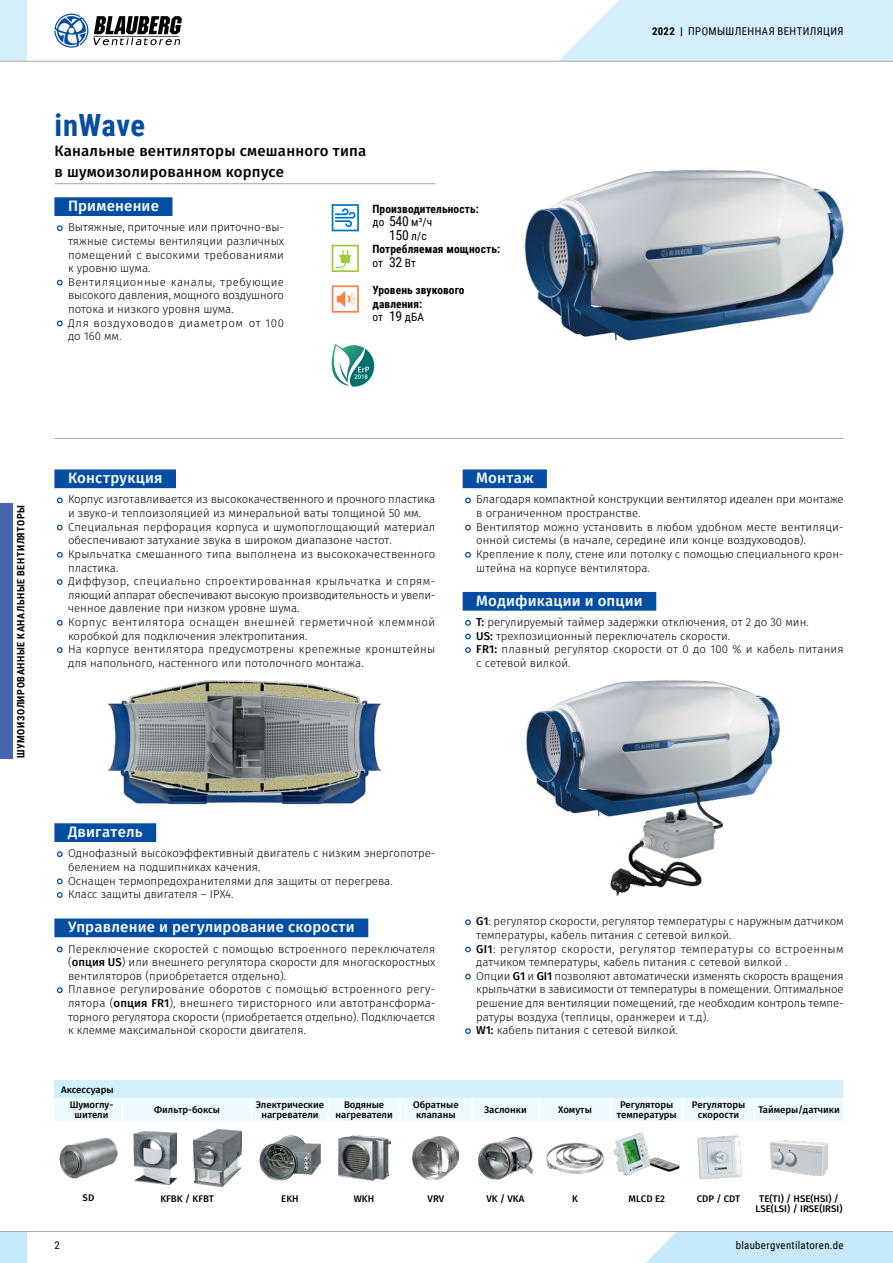
<style>
.page{position:relative;width:893px;height:1263px;background:#fff}
.page>*{position:absolute;margin:0;border:0;box-sizing:border-box;transform-origin:0 0}
.t1{font:700 30.6px "Roboto Condensed";letter-spacing:.015em;color:#034ea2}
.t2{font:500 15px "Fira Sans";letter-spacing:.01em;color:#fff}
.t3{font:500 15px/20.4px "Fira Sans";letter-spacing:.015em;color:#000}
.t4{font:13.65px "Roboto Condensed";color:#000}
.t5{font:300 11.4px/13.6px "Fira Sans";color:#000}
.t6{font:700 11.4px/13.6px "Roboto Condensed";letter-spacing:.01em;color:#000}
.t7{font:10.8px "Roboto Condensed";letter-spacing:.035em;color:#000}
.t8{font:700 10.2px "Roboto Condensed";letter-spacing:.055em;color:#000}
.t9{font:500 9.6px/10.2px "Fira Sans";color:#000;text-align:center}
.s1{font-weight:400}
.s2{font-weight:400;font-size:13.65px}
.s3{font-size:11.4px}
.s4{font-weight:700}
.s5{font-weight:500}
</style>
<div class="page">
<hr style="left:54px;top:183px;width:381px;height:1px;background:#a7a9ac">
<div style="left:54px;top:197px;width:118px;height:19px;background:#034ea2"></div>
<svg style="left:56px;top:225px;width:7px;height:7px"></svg>
<svg style="left:56px;top:279px;width:7px;height:7px"></svg>
<svg style="left:56px;top:320px;width:7px;height:7px"></svg>
<div style="left:463px;top:469px;width:84px;height:19px;background:#034ea2"></div>
<div style="left:463px;top:592px;width:193px;height:19px;background:#034ea2"></div>
<svg style="left:465px;top:497px;width:6px;height:7px"></svg>
<svg style="left:465px;top:524px;width:6px;height:7px"></svg>
<svg style="left:465px;top:552px;width:6px;height:6px"></svg>
<svg style="left:465px;top:620px;width:6px;height:6px"></svg>
<svg style="left:465px;top:633px;width:6px;height:7px"></svg>
<svg style="left:465px;top:647px;width:6px;height:6px"></svg>
<svg style="left:465px;top:919px;width:6px;height:7px"></svg>
<svg style="left:465px;top:946px;width:6px;height:7px"></svg>
<svg style="left:465px;top:973px;width:6px;height:7px"></svg>
<svg style="left:465px;top:1028px;width:6px;height:6px"></svg>
<img style="left:526px;top:680px;width:254px;height:216px">
<hr style="left:54px;top:438px;width:790px;height:1px;background:#a7a9ac">
<img style="left:525px;top:170px;width:319px;height:171px">
<svg style="left:54px;top:1081px;width:790px;height:40px;background:#e2f4fd"></svg>
<img style="left:59px;top:1138px;width:59px;height:40px">
<img style="left:134px;top:1131px;width:42px;height:53px">
<img style="left:194px;top:1130px;width:47px;height:56px">
<img style="left:259px;top:1135px;width:62px;height:45px">
<img style="left:338px;top:1135px;width:52px;height:46px">
<img style="left:413px;top:1136px;width:46px;height:44px">
<img style="left:478px;top:1136px;width:55px;height:43px">
<img style="left:546px;top:1143px;width:58px;height:30px">
<img style="left:613px;top:1132px;width:67px;height:44px">
<img style="left:697px;top:1135px;width:45px;height:45px">
<img style="left:770px;top:1140px;width:58px;height:36px">
<svg style="left:332px;top:204px;width:27px;height:27px"></svg>
<svg style="left:332px;top:245px;width:27px;height:27px"></svg>
<svg style="left:332px;top:285px;width:27px;height:28px"></svg>
<svg style="left:331px;top:344px;width:43px;height:43px"></svg>
<div style="left:54px;top:469px;width:122px;height:19px;background:#034ea2"></div>
<div style="left:54px;top:823px;width:102px;height:19px;background:#034ea2"></div>
<div style="left:54px;top:918px;width:314px;height:19px;background:#034ea2"></div>
<svg style="left:56px;top:497px;width:7px;height:7px"></svg>
<svg style="left:56px;top:524px;width:7px;height:7px"></svg>
<svg style="left:56px;top:551px;width:7px;height:7px"></svg>
<svg style="left:57px;top:579px;width:6px;height:6px"></svg>
<svg style="left:56px;top:620px;width:7px;height:6px"></svg>
<svg style="left:57px;top:647px;width:6px;height:6px"></svg>
<svg style="left:56px;top:851px;width:7px;height:6px"></svg>
<svg style="left:56px;top:878px;width:7px;height:7px"></svg>
<svg style="left:57px;top:892px;width:6px;height:6px"></svg>
<svg style="left:56px;top:946px;width:7px;height:7px"></svg>
<svg style="left:56px;top:987px;width:7px;height:7px"></svg>
<img style="left:108px;top:680px;width:273px;height:124px">
<div style="left:646px;top:1232px;width:247px;height:31px;background:#c6eafb"></div>
<div style="left:0;top:1231px;width:27px;height:32px;background:#c6eafb"></div>
<hr style="left:0;top:1231px;width:893px;height:1px;background:#a7a9ac">
<div style="left:0;top:0;width:27px;height:61px;background:#d3effc"></div>
<hr style="left:0;top:61px;width:893px;height:1px;background:#a7a9ac">
<svg style="left:558px;top:0;width:335px;height:62px;background:#d6effa"></svg>
<svg style="left:54px;top:14px;width:128px;height:34px"></svg>
<div style="left:0;top:504px;width:13px;height:255px;background:#4665af"></div>
<h1 class="t1" style="left:54px;top:104px;width:92px">inWave</h1>
<h2 class="t3" style="left:54px;top:142px;width:314px">Канальные вентиляторы смешанного типа в шумоизолированном корпусе</h2>
<h2 class="t2" style="left:68px;top:195px;width:92px">Применение</h2>
<p class="t5" style="left:68px;top:221px;width:218px">Вытяжные, приточные или приточно-вы&shy;тяжные системы вентиляции различных помещений с высокими требованиями к уровню шума.<br>Вентиляционные каналы, требующие высокого давления, мощного воздушного потока и низкого уровня шума.<br>Для воздуховодов диаметром от 100 до 160 мм.</p>
<p class="t6" style="left:372px;top:201px;width:108px">Производительность: <span class="s1">до</span> <span class="s2">540</span> <span class="s1">м³/ч</span></p>
<p class="t4" style="left:389px;top:225px;width:39px">150 <span class="s3">л/с</span></p>
<p class="t6" style="left:372px;top:242px;width:129px">Потребляемая мощность: <span class="s1">от</span> <span class="s2">32</span> <span class="s1">Вт</span></p>
<p class="t6" style="left:372px;top:283px;width:94px">Уровень звукового давления:<br><span class="s1">от</span> <span class="s2">19</span> <span class="s1">дБА</span></p>
<p class="t7" style="left:652px;top:23px;width:193px"><span class="s4">2022 |</span> ПРОМЫШЛЕННАЯ ВЕНТИЛЯЦИЯ</p>
<p class="t8" style="left:14px;top:758px;width:255px;rotate:-90deg">ШУМОИЗОЛИРОВАННЫЕ КАНАЛЬНЫЕ ВЕНТИЛЯТОРЫ</p>
<h2 class="t2" style="left:68px;top:467px;width:96px">Конструкция</h2>
<p class="t5" style="left:68px;top:493px;width:369px">Корпус изготавливается из высококачественного и прочного пластика и звуко-и теплоизоляцией из минеральной ваты толщиной 50 мм.<br>Специальная перфорация корпуса и шумопоглощающий материал обеспечивают затухание звука в широком диапазоне частот.<br>Крыльчатка смешанного типа выполнена из высококачественного пластика.<br>Диффузор, специально спроектированная крыльчатка и спрям&shy;ляющий аппарат обеспечивают высокую производительность и увели&shy;ченное давление при низком уровне шума.<br>Корпус вентилятора оснащен внешней герметичной клеммной коробкой для подключения электропитания.<br>На корпусе вентилятора предусмотрены крепежные кронштейны для напольного, настенного или потолочного монтажа.</p>
<h2 class="t2" style="left:476px;top:467px;width:59px">Монтаж</h2>
<p class="t5" style="left:476px;top:493px;width:369px">Благодаря компактной конструкции вентилятор идеален при монтаже в ограниченном пространстве.<br>Вентилятор можно установить в любом удобном месте вентиляци&shy;онной системы (в начале, середине или конце воздуховодов).<br>Крепление к полу, стене или потолку с помощью специального крон&shy;штейна на корпусе вентилятора.</p>
<h2 class="t2" style="left:476px;top:590px;width:168px">Модификации и опции</h2>
<p class="t5" style="left:476px;top:616px;width:369px"><span class="s5">T:</span> регулируемый таймер задержки отключения, от 2 до 30 мин.<br><span class="s5">US:</span> трехпозиционный переключатель скорости.<br><span class="s5">FR1:</span> плавный регулятор скорости от 0 до 100 % и кабель питания с сетевой вилкой.</p>
<h2 class="t2" style="left:68px;top:821px;width:76px">Двигатель</h2>
<p class="t5" style="left:68px;top:847px;width:369px">Однофазный высокоэффективный двигатель с низким энергопотре&shy;белением на подшипниках качения.<br>Оснащен термопредохранителями для защиты от перегрева.<br>Класс защиты двигателя – IPX4.</p>
<h2 class="t2" style="left:68px;top:916px;width:288px">Управление и регулирование скорости</h2>
<p class="t5" style="left:68px;top:942px;width:369px">Переключение скоростей с помощью встроенного переключателя (<span class="s5">опция US</span>) или внешнего регулятора скорости для многоскоростных вентиляторов (приобретается отдельно).<br>Плавное регулирование оборотов с помощью встроенного регу&shy;лятора (<span class="s5">опция FR1</span>), внешнего тиристорного или автотрансформа&shy;торного регулятора скорости (приобретается отдельно). Подключается к клемме максимальной скорости двигателя.</p>
<p class="t5" style="left:476px;top:915px;width:369px"><span class="s5">G1</span>: регулятор скорости, регулятор температуры с наружным датчиком температуры, кабель питания с сетевой вилкой.<br><span class="s5">GI1</span>: регулятор скорости, регулятор температуры со встроенным датчиком температуры, кабель питания с сетевой вилкой .<br>Опции <span class="s5">G1</span> и <span class="s5">GI1</span> позволяют автоматически изменять скорость вращения крыльчатки в зависимости от температуры в помещении. Оптимальное решение для вентиляции помещений, где необходим контроль темпе&shy;ратуры воздуха (теплицы, оранжереи и т.д).<br><span class="s5">W1:</span> кабель питания с сетевой вилкой.</p>
<p class="t9" style="left:61px;top:1082px;width:54px;line-height:15.3px;text-align:right">Аксессуары<br>Шумоглу-</p>
<p class="t9" style="left:75px;top:1110px;width:35px">шители</p>
<p class="t9" style="left:154px;top:1105px;width:67px">Фильтр-боксы</p>
<p class="t9" style="left:256px;top:1100px;width:70px">Электрические нагреватели</p>
<p class="t9" style="left:336px;top:1100px;width:59px">Водяные нагреватели</p>
<p class="t9" style="left:413px;top:1100px;width:47px">Обратные клапаны</p>
<p class="t9" style="left:484px;top:1105px;width:44px">Заслонки</p>
<p class="t9" style="left:558px;top:1105px;width:35px">Хомуты</p>
<p class="t9" style="left:617px;top:1100px;width:61px">Регуляторы температуры</p>
<p class="t9" style="left:692px;top:1100px;width:55px">Регуляторы скорости</p>
<p class="t9" style="left:758px;top:1105px;width:83px">Таймеры/датчики</p>
<p class="t9" style="left:83px;top:1193px;width:13px">SD</p>
<p class="t9" style="left:160px;top:1194px;width:55px">KFBK / KFBT</p>
<p class="t9" style="left:281px;top:1194px;width:19px">EKH</p>
<p class="t9" style="left:354px;top:1194px;width:22px">WKH</p>
<p class="t9" style="left:428px;top:1194px;width:18px">VRV</p>
<p class="t9" style="left:486px;top:1194px;width:39px">VK / VKA</p>
<p class="t9" style="left:572px;top:1194px;width:7px">K</p>
<p class="t9" style="left:629px;top:1194px;width:38px">MLCD E2</p>
<p class="t9" style="left:697px;top:1194px;width:45px">CDP / CDT</p>
<p class="t9" style="left:756px;top:1194px;width:89px">TE(TI) / HSE(HSI) /<br>LSE(LSI) / IRSE(IRSI)</p>
<p class="t7" style="left:54px;top:1238px;width:7px">2</p>
<p class="t7" style="left:736px;top:1238px;width:109px">blaubergventilatoren.de</p>
</div>
